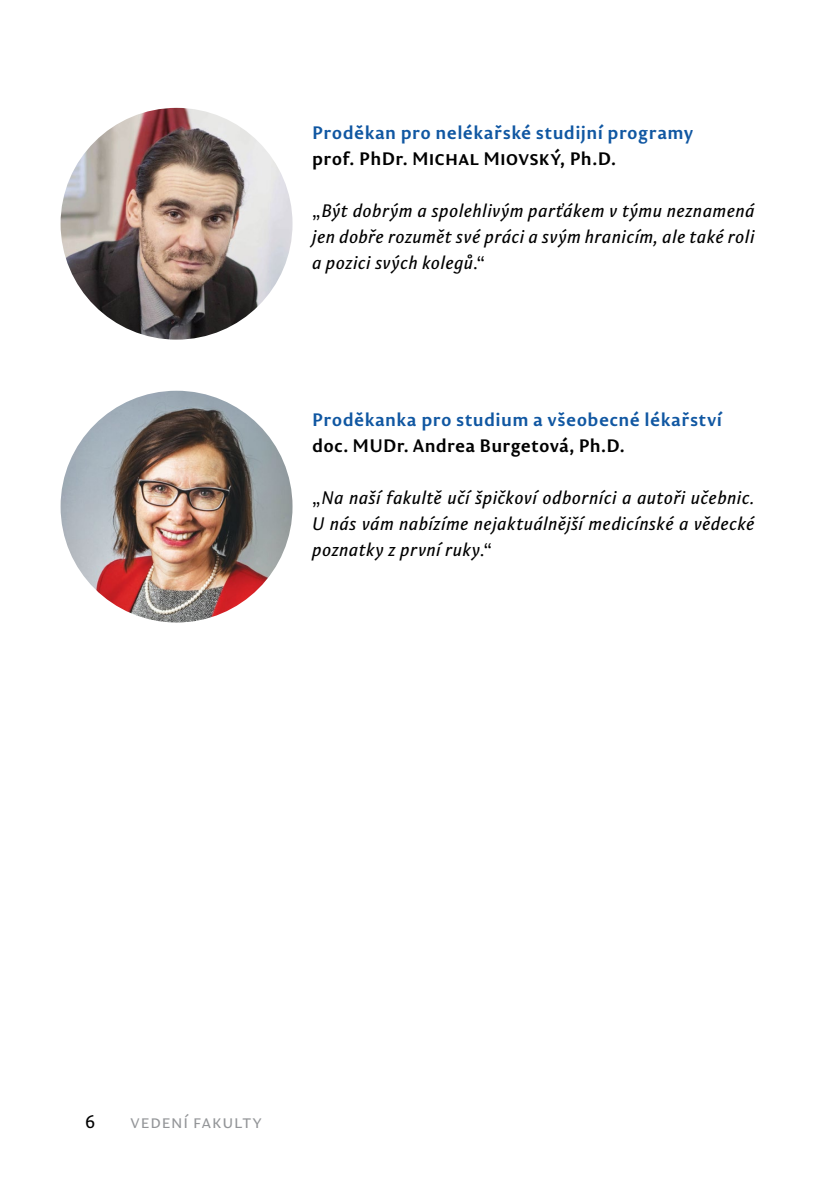
<style>
.page{position:relative;width:840px;height:1191px;background:#fff}
.page>*{position:absolute;margin:0;border:0;box-sizing:border-box;transform-origin:0 0}
.t1{font:italic 18px/26px "Permian Sans Typeface";letter-spacing:.005em;color:#000;text-align:justify}
.t2{font:700 18px "Permian Sans Typeface";letter-spacing:.025em;color:#1057a2}
.t3{font:700 18px "Permian Sans Typeface";letter-spacing:.01em;color:#000}
.t4{font:18px "Permian Sans Typeface";color:#000}
.t5{font:16px "Permian Sans Typeface";letter-spacing:.05em;color:#939598}
.s1{font-style:normal}
</style>
<div class="page">
<img style="left:61px;top:108px;width:231px;height:232px;border-radius:116px">
<img style="left:61px;top:391px;width:231px;height:231px;border-radius:116px">
<p class="t2" style="left:312px;top:118px;width:382px">Proděkan pro nelékařské studijní programy</p>
<p class="t3" style="left:312px;top:144px;width:305px">prof. PhDr. Michal Miovský, Ph.D.</p>
<p class="t1" style="left:312px;top:197px;width:444px"><span class="s1">„</span>Být dobrým a spolehlivým parťákem v týmu neznamená jen dobře rozumět své práci a svým hranicím, ale také roli a pozici svých kolegů<span class="s1">.“</span></p>
<p class="t2" style="left:312px;top:404px;width:412px">Proděkanka pro studium a všeobecné lékařství</p>
<p class="t3" style="left:312px;top:430px;width:314px">doc. MUDr. Andrea Burgetová, Ph.D.</p>
<p class="t1" style="left:312px;top:483px;width:444px"><span class="s1">„</span>Na naší fakultě učí špičkoví odborníci a autoři učebnic.<br>U nás vám nabízíme nejaktuálnější medicínské a vědecké poznatky z první ruky<span class="s1">.“</span></p>
<p class="t4" style="left:85px;top:1107px;width:12px">6</p>
<p class="t5" style="left:130px;top:1109px;width:132px">VEDENÍ FAKULTY</p>
</div>
